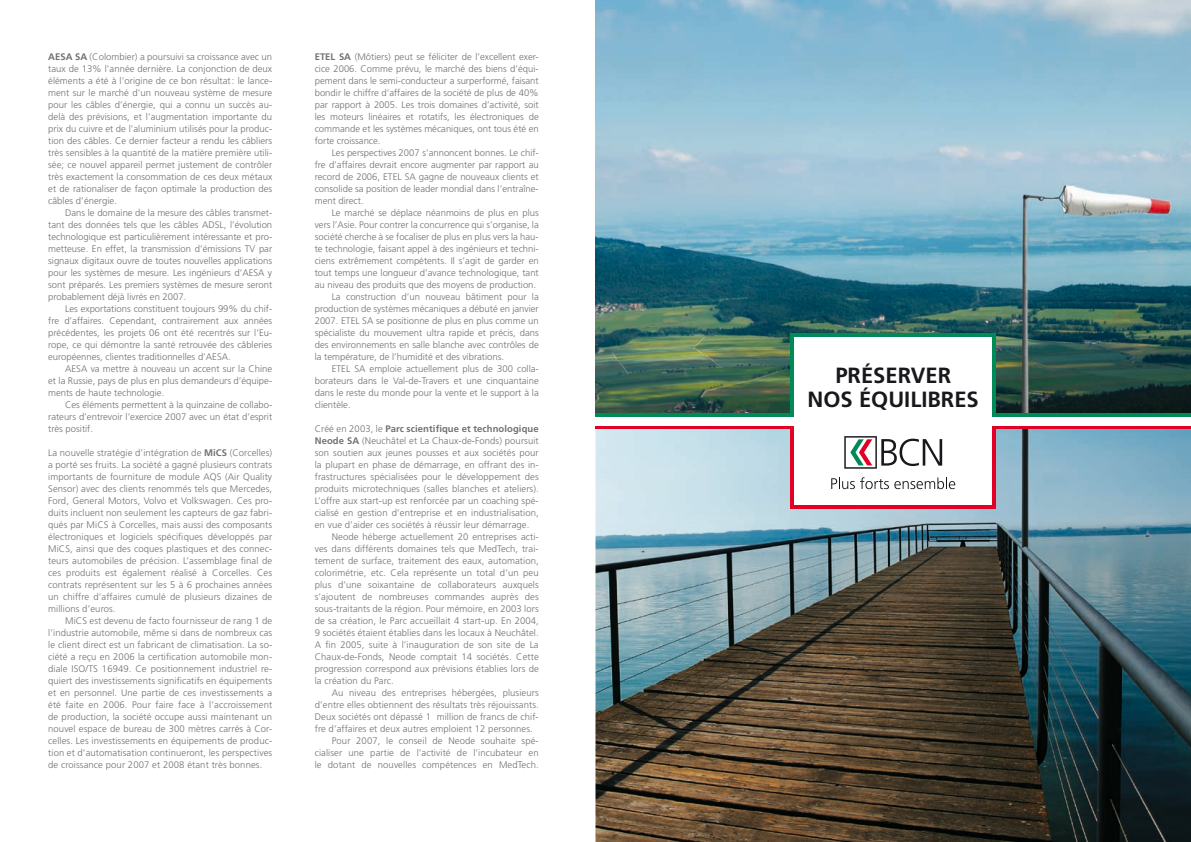
<style>
.page{position:relative;width:1191px;height:842px;background:#fff}
.page>*{position:absolute;margin:0;border:0;box-sizing:border-box;transform-origin:0 0}
.t1{font:700 22px "Frutiger";color:#1a171c}
.t2{font:300 9.5px/12px "Frutiger";letter-spacing:.01em;color:#707173;text-align:justify}
.t3{font:700 9.5px "Frutiger";letter-spacing:.01em;color:#707173}
.s1{font-weight:700}
.s2{font-weight:300}
</style>
<div class="page">
<img style="left:595px;top:429px;width:596px;height:413px">
<img style="left:595px;top:0;width:596px;height:413px">
<hr style="left:595px;top:413px;width:596px;height:4px;background:#008a58">
<svg style="left:595px;top:426px;width:596px;height:3px"></svg>
<div style="left:794px;top:337px;width:198px;height:168px;background:#fff"></div>
<hr style="left:790px;top:505px;width:206px;height:4px;background:#e20025">
<hr style="left:790px;top:333px;width:206px;height:4px;background:#008a58">
<hr style="left:790px;top:333px;width:4px;height:84px;background:#008a58">
<hr style="left:992px;top:333px;width:4px;height:84px;background:#008a58">
<hr style="left:790px;top:425px;width:4px;height:84px;background:#e20025">
<hr style="left:992px;top:425px;width:4px;height:84px;background:#e20025">
<svg style="left:844px;top:436px;width:98px;height:33px"></svg>
<svg style="left:831px;top:477px;width:124px;height:12px"></svg>
<p class="t2" style="left:48px;top:51px;width:225px"><span class="s1">AESA SA</span> (Colombier) a poursuivi sa croissance avec un taux de 13% l’année dernière. La conjonction de deux éléments a été à l’origine de ce bon résultat: le lance&shy;ment sur le marché d’un nouveau système de mesure pour les câbles d’énergie, qui a connu un succès au&shy;delà des prévisions, et l’augmentation importante du prix du cuivre et de l’aluminium utilisés pour la produc&shy;tion des câbles. Ce dernier facteur a rendu les câbliers très sensibles à la quantité de la matière première utili&shy;sée; ce nouvel appareil permet justement de contrôler très exactement la consommation de ces deux métaux et de rationaliser de façon optimale la production des câbles d’énergie.</p>
<p class="t2" style="left:48px;top:207px;width:225px;text-indent:17px">Dans le domaine de la mesure des câbles transmet&shy;tant des données tels que les câbles ADSL, l’évolution technologique est particulièrement intéressante et pro&shy;metteuse. En effet, la transmission d’émissions TV par signaux digitaux ouvre de toutes nouvelles applications pour les systèmes de mesure. Les ingénieurs d’AESA y sont préparés. Les premiers systèmes de mesure seront probablement déjà livrés en 2007.</p>
<p class="t2" style="left:48px;top:303px;width:225px;text-indent:17px">Les exportations constituent toujours 99% du chif&shy;fre d’affaires. Cependant, contrairement aux années précédentes, les projets 06 ont été recentrés sur l’Eu&shy;rope, ce qui démontre la santé retrouvée des câbleries européennes, clientes traditionnelles d’AESA.</p>
<p class="t2" style="left:48px;top:363px;width:225px;text-indent:17px">AESA va mettre à nouveau un accent sur la Chine et la Russie, pays de plus en plus demandeurs d’équipe&shy;ments de haute technologie.</p>
<p class="t2" style="left:48px;top:399px;width:225px;text-indent:17px">Ces éléments permettent à la quinzaine de collabo&shy;rateurs d’entrevoir l’exercice 2007 avec un état d’esprit très positif.</p>
<p class="t2" style="left:48px;top:447px;width:225px">La nouvelle stratégie d’intégration de <span class="s1">MiCS</span> (Corcelles) a porté ses fruits. La société a gagné plusieurs contrats importants de fourniture de module AQS (Air Quality Sensor) avec des clients renommés tels que Mercedes, Ford, General Motors, Volvo et Volkswagen. Ces pro&shy;duits incluent non seulement les capteurs de gaz fabri&shy;qués par MiCS à Corcelles, mais aussi des composants électroniques et logiciels spécifiques développés par MiCS, ainsi que des coques plastiques et des connec&shy;teurs automobiles de précision. L’assemblage final de ces produits est également réalisé à Corcelles. Ces contrats représentent sur les 5 à 6 prochaines années un chiffre d’affaires cumulé de plusieurs dizaines de millions d’euros.</p>
<p class="t2" style="left:48px;top:615px;width:225px;text-indent:17px">MiCS est devenu de facto fournisseur de rang 1 de l’industrie automobile, même si dans de nombreux cas le client direct est un fabricant de climatisation. La so&shy;ciété a reçu en 2006 la certification automobile mon&shy;diale ISO/TS 16949. Ce positionnement industriel re&shy;quiert des investissements significatifs en équipements et en personnel. Une partie de ces investissements a été faite en 2006. Pour faire face à l’accroissement de production, la société occupe aussi maintenant un nouvel espace de bureau de 300 mètres carrés à Cor&shy;celles. Les investissements en équipements de produc&shy;tion et d’automatisation continueront, les perspectives de croissance pour 2007 et 2008 étant très bonnes.</p>
<p class="t2" style="left:315px;top:51px;width:225px"><span class="s1">ETEL SA</span> (Môtiers) peut se féliciter de l’excellent exer&shy;cice 2006. Comme prévu, le marché des biens d’équi&shy;pement dans le semi-conducteur a surperformé, faisant bondir le chiffre d’affaires de la société de plus de 40% par rapport à 2005. Les trois domaines d’activité, soit les moteurs linéaires et rotatifs, les électroniques de commande et les systèmes mécaniques, ont tous été en forte croissance.</p>
<p class="t2" style="left:315px;top:147px;width:225px;text-indent:17px">Les perspectives 2007 s’annoncent bonnes. Le chif&shy;fre d’affaires devrait encore augmenter par rapport au record de 2006, ETEL SA gagne de nouveaux clients et consolide sa position de leader mondial dans l’entraîne&shy;ment direct.</p>
<p class="t2" style="left:332px;top:207px;width:208px">Le marché se déplace néanmoins de plus en plus</p>
<p class="t2" style="left:315px;top:219px;width:225px">vers l’Asie. Pour contrer la concurrence qui s’organise, la</p>
<p class="t2" style="left:315px;top:231px;width:225px">société cherche à se focaliser de plus en plus vers la hau-</p>
<p class="t2" style="left:315px;top:243px;width:225px">te technologie, faisant appel à des ingénieurs et techni-</p>
<p class="t2" style="left:315px;top:255px;width:225px">ciens extrêmement compétents. Il s’agit de garder en</p>
<p class="t2" style="left:315px;top:267px;width:225px">tout temps une longueur d’avance technologique, tant</p>
<p class="t2" style="left:315px;top:279px;width:223px">au niveau des produits que des moyens de production.</p>
<p class="t2" style="left:332px;top:291px;width:208px">La construction d’un nouveau bâtiment pour la</p>
<p class="t2" style="left:315px;top:303px;width:225px">production de systèmes mécaniques a débuté en janvier</p>
<p class="t2" style="left:315px;top:315px;width:225px">2007. ETEL SA se positionne de plus en plus comme un</p>
<p class="t2" style="left:315px;top:327px;width:225px">spécialiste du mouvement ultra rapide et précis, dans</p>
<p class="t2" style="left:315px;top:339px;width:225px">des environnements en salle blanche avec contrôles de</p>
<p class="t2" style="left:315px;top:351px;width:191px">la température, de l’humidité et des vibrations.</p>
<p class="t2" style="left:332px;top:363px;width:208px">ETEL SA emploie actuellement plus de 300 colla-</p>
<p class="t2" style="left:315px;top:375px;width:225px">borateurs dans le Val-de-Travers et une cinquantaine</p>
<p class="t2" style="left:315px;top:387px;width:225px">dans le reste du monde pour la vente et le support à la</p>
<p class="t2" style="left:315px;top:399px;width:37px">clientèle.</p>
<p class="t3" style="left:315px;top:423px;width:225px"><span class="s2">Créé en 2003, le</span> Parc scientifique et technologique</p>
<p class="t2" style="left:315px;top:435px;width:225px"><span class="s1">Neode SA</span> (Neuchâtel et La Chaux-de-Fonds) poursuit</p>
<p class="t2" style="left:315px;top:447px;width:225px">son soutien aux jeunes pousses et aux sociétés pour</p>
<p class="t2" style="left:315px;top:459px;width:225px">la plupart en phase de démarrage, en offrant des in-</p>
<p class="t2" style="left:315px;top:471px;width:225px">frastructures spécialisées pour le développement des</p>
<p class="t2" style="left:315px;top:483px;width:225px">produits microtechniques (salles blanches et ateliers).</p>
<p class="t2" style="left:315px;top:495px;width:225px">L’offre aux start-up est renforcée par un coaching spé-</p>
<p class="t2" style="left:315px;top:507px;width:225px">cialisé en gestion d’entreprise et en industrialisation,</p>
<p class="t2" style="left:315px;top:519px;width:216px">en vue d’aider ces sociétés à réussir leur démarrage.</p>
<p class="t2" style="left:332px;top:531px;width:208px">Neode héberge actuellement 20 entreprises acti-</p>
<p class="t2" style="left:315px;top:543px;width:225px">ves dans différents domaines tels que MedTech, trai-</p>
<p class="t2" style="left:315px;top:555px;width:225px">tement de surface, traitement des eaux, automation,</p>
<p class="t2" style="left:315px;top:567px;width:225px">colorimétrie, etc. Cela représente un total d’un peu</p>
<p class="t2" style="left:315px;top:579px;width:225px">plus d’une soixantaine de collaborateurs auxquels</p>
<p class="t2" style="left:315px;top:591px;width:225px">s’ajoutent de nombreuses commandes auprès des</p>
<p class="t2" style="left:315px;top:603px;width:225px">sous-traitants de la région. Pour mémoire, en 2003 lors</p>
<p class="t2" style="left:315px;top:615px;width:225px">de sa création, le Parc accueillait 4 start-up. En 2004,</p>
<p class="t2" style="left:315px;top:627px;width:225px">9 sociétés étaient établies dans les locaux à Neuchâtel.</p>
<p class="t2" style="left:315px;top:639px;width:225px">A fin 2005, suite à l’inauguration de son site de La</p>
<p class="t2" style="left:315px;top:651px;width:225px">Chaux-de-Fonds, Neode comptait 14 sociétés. Cette</p>
<p class="t2" style="left:315px;top:663px;width:225px">progression correspond aux prévisions établies lors de</p>
<p class="t2" style="left:315px;top:675px;width:81px">la création du Parc.</p>
<p class="t2" style="left:332px;top:687px;width:208px">Au niveau des entreprises hébergées, plusieurs</p>
<p class="t2" style="left:315px;top:699px;width:225px">d’entre elles obtiennent des résultats très réjouissants.</p>
<p class="t2" style="left:315px;top:711px;width:225px">Deux sociétés ont dépassé 1 million de francs de chif-</p>
<p class="t2" style="left:315px;top:723px;width:220px">fre d’affaires et deux autres emploient 12 personnes.</p>
<p class="t2" style="left:332px;top:735px;width:208px">Pour 2007, le conseil de Neode souhaite spé-</p>
<p class="t2" style="left:315px;top:747px;width:225px">cialiser une partie de l’activité de l’incubateur en</p>
<p class="t2" style="left:315px;top:759px;width:225px">le dotant de nouvelles compétences en MedTech.</p>
<h1 class="t1" style="left:835px;top:363px;width:14px">préserver</h1>
<h1 class="t1" style="left:807px;top:386px;width:16px">nos</h1>
<h1 class="t1" style="left:859px;top:386px;width:13px">équilibres</h1>
</div>
